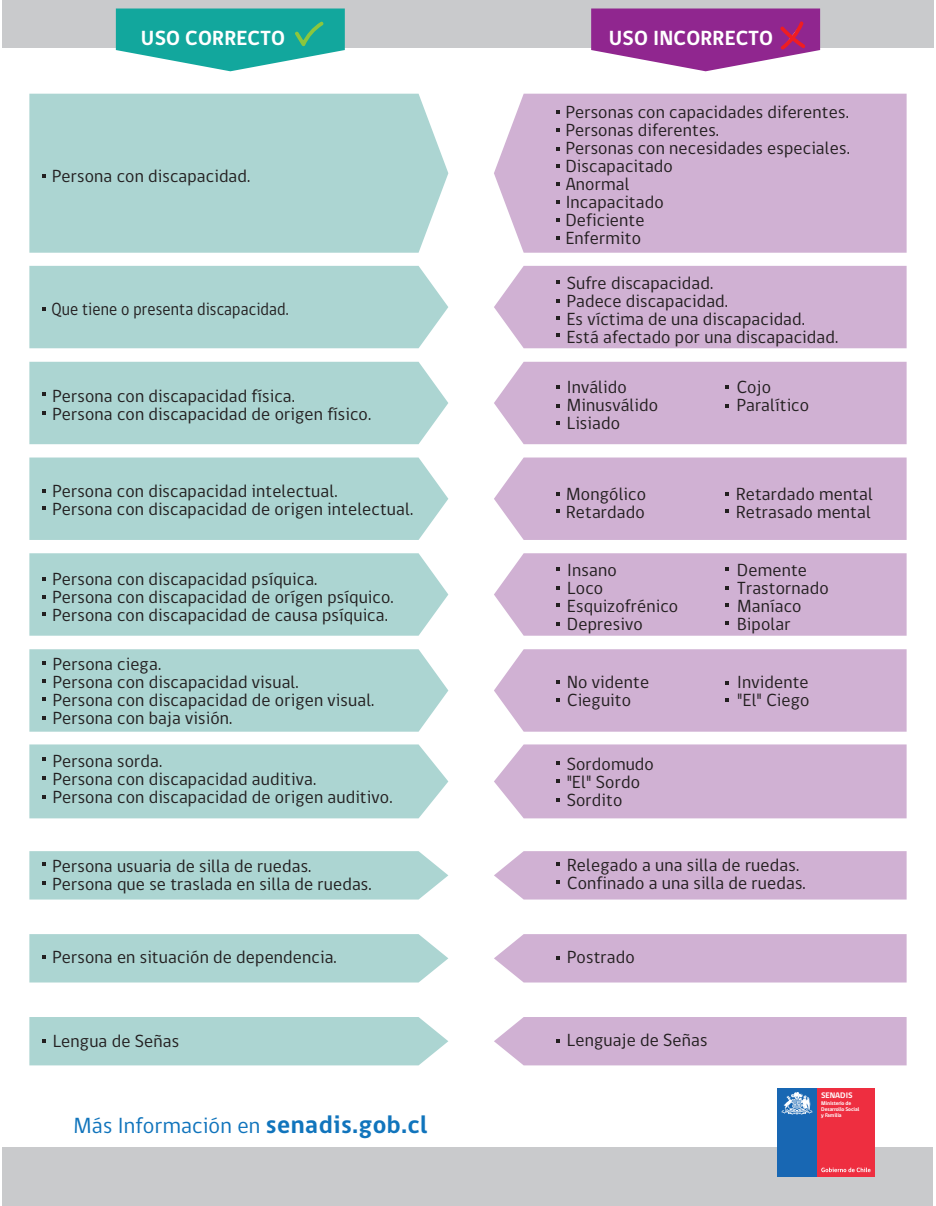
<style>
.page{position:relative;width:936px;height:1206px;background:#fff}
.page>*{position:absolute;margin:0;border:0;box-sizing:border-box;transform-origin:0 0}
.t1{font:22.5px "gob CL";letter-spacing:.01em;color:#1074bc}
.t2{font:700 21px "gob CL";letter-spacing:.01em;color:#fff}
.t3{font:18px/18px "gob CL";letter-spacing:.01em;color:#231f20}
.t4{font:18px "gob CL";letter-spacing:.01em;color:#231f20;scale:.9 1}
.t5{font:700 8.25px "gob CL";letter-spacing:-.01em;color:#fff}
.t6{font:700 5.55px/6px "gob CL";letter-spacing:-.02em;color:#fff}
.s1{font-weight:700;font-size:25.5px}
</style>
<div class="page">
<div style="left:2px;top:0;width:931px;height:48px;background:#c9cacc"></div>
<div style="left:3px;top:1146px;width:929px;height:59px;background:#c9cacc"></div>
<svg style="left:591px;top:9px;width:228px;height:62px"></svg>
<svg style="left:116px;top:9px;width:228px;height:62px"></svg>
<div style="left:776px;top:1087px;width:40px;height:89px;background:#1867b3"></div>
<div style="left:816px;top:1087px;width:58px;height:89px;background:#ee2e40"></div>
<svg style="left:781px;top:1092px;width:31px;height:22px"></svg>
<svg style="left:821px;top:1167px;width:49px;height:4px"></svg>
<div style="left:29px;top:1017px;width:419px;height:48px;background:#acd5d2"></div>
<div style="left:494px;top:266px;width:412px;height:82px;background:#d0b1d3"></div>
<div style="left:29px;top:266px;width:419px;height:82px;background:#acd5d2"></div>
<div style="left:494px;top:94px;width:412px;height:159px;background:#d0b1d3"></div>
<div style="left:29px;top:94px;width:419px;height:159px;background:#acd5d2"></div>
<svg style="left:556px;top:110px;width:4px;height:4px"></svg>
<svg style="left:556px;top:128px;width:4px;height:4px"></svg>
<svg style="left:556px;top:147px;width:4px;height:4px"></svg>
<svg style="left:556px;top:164px;width:4px;height:4px"></svg>
<svg style="left:556px;top:182px;width:4px;height:4px"></svg>
<svg style="left:556px;top:200px;width:4px;height:4px"></svg>
<svg style="left:556px;top:217px;width:4px;height:4px"></svg>
<svg style="left:556px;top:236px;width:4px;height:4px"></svg>
<svg style="left:42px;top:173px;width:4px;height:4px"></svg>
<div style="left:494px;top:361px;width:412px;height:83px;background:#d0b1d3"></div>
<div style="left:29px;top:361px;width:419px;height:83px;background:#acd5d2"></div>
<div style="left:494px;top:457px;width:412px;height:83px;background:#d0b1d3"></div>
<div style="left:29px;top:457px;width:419px;height:83px;background:#acd5d2"></div>
<div style="left:494px;top:553px;width:412px;height:82px;background:#d0b1d3"></div>
<div style="left:29px;top:553px;width:419px;height:82px;background:#acd5d2"></div>
<div style="left:494px;top:649px;width:412px;height:82px;background:#d0b1d3"></div>
<div style="left:29px;top:649px;width:419px;height:82px;background:#acd5d2"></div>
<div style="left:494px;top:851px;width:412px;height:48px;background:#d0b1d3"></div>
<div style="left:29px;top:851px;width:419px;height:48px;background:#acd5d2"></div>
<div style="left:494px;top:744px;width:412px;height:74px;background:#d0b1d3"></div>
<div style="left:29px;top:744px;width:419px;height:74px;background:#acd5d2"></div>
<div style="left:494px;top:1017px;width:412px;height:48px;background:#d0b1d3"></div>
<div style="left:29px;top:934px;width:419px;height:48px;background:#acd5d2"></div>
<div style="left:494px;top:934px;width:412px;height:48px;background:#d0b1d3"></div>
<p class="t2" style="left:141px;top:24px;width:145px">USO CORRECTO</p>
<p class="t2" style="left:608px;top:24px;width:166px">USO INCORRECTO</p>
<p class="t3" style="left:52px;top:167px;width:199px">Persona con discapacidad.</p>
<p class="t4" style="left:51px;top:296px;width:265px">Que tiene o presenta discapacidad.</p>
<p class="t3" style="left:52px;top:387px;width:320px">Persona con discapacidad física.<br>Persona con discapacidad de origen físico.</p>
<p class="t3" style="left:52px;top:482px;width:362px">Persona con discapacidad intelectual.<br>Persona con discapacidad de origen intelectual.</p>
<p class="t3" style="left:52px;top:570px;width:342px">Persona con discapacidad psíquica.<br>Persona con discapacidad de orígen psíquico.<br>Persona con discapacidad de causa psíquica.</p>
<p class="t3" style="left:53px;top:655px;width:323px">Persona ciega.<br>Persona con discapacidad visual.<br>Persona con discapacidad de origen visual.<br>Persona con baja visión.</p>
<p class="t3" style="left:53px;top:752px;width:341px">Persona sorda.<br>Persona con discapacidad auditiva.<br>Persona con discapacidad de origen auditivo.</p>
<p class="t3" style="left:52px;top:856px;width:320px">Persona usuaria de silla de ruedas.<br>Persona que se traslada en silla de ruedas.</p>
<p class="t3" style="left:565px;top:104px;width:285px">Personas con capacidades diferentes.<br>Personas diferentes.<br>Personas con necesidades especiales.<br>Discapacitado<br>Anormal<br>Incapacitado<br>Deficiente<br>Enfermito</p>
<p class="t3" style="left:566px;top:274px;width:273px">Sufre discapacidad.<br>Padece discapacidad.<br>Es víctima de una discapacidad.<br>Está afectado por una discapacidad.</p>
<p class="t3" style="left:566px;top:378px;width:61px">Inválido</p>
<p class="t3" style="left:736px;top:378px;width:36px">Cojo</p>
<p class="t3" style="left:566px;top:396px;width:93px">Minusválido</p>
<p class="t3" style="left:736px;top:396px;width:74px">Paralítico</p>
<p class="t3" style="left:566px;top:414px;width:55px">Lisiado</p>
<p class="t3" style="left:566px;top:485px;width:81px">Mongólico</p>
<p class="t3" style="left:735px;top:485px;width:138px">Retardado mental</p>
<p class="t3" style="left:566px;top:503px;width:80px">Retardado</p>
<p class="t3" style="left:735px;top:503px;width:136px">Retrasado mental</p>
<p class="t3" style="left:567px;top:561px;width:51px">Insano</p>
<p class="t3" style="left:736px;top:561px;width:71px">Demente</p>
<p class="t3" style="left:567px;top:579px;width:37px">Loco</p>
<p class="t3" style="left:736px;top:579px;width:93px">Trastornado</p>
<p class="t3" style="left:567px;top:597px;width:112px">Esquizofrénico</p>
<p class="t3" style="left:736px;top:597px;width:66px">Maníaco</p>
<p class="t3" style="left:567px;top:615px;width:77px">Depresivo</p>
<p class="t3" style="left:736px;top:615px;width:55px">Bipolar</p>
<p class="t3" style="left:567px;top:673px;width:83px">No vidente</p>
<p class="t3" style="left:736px;top:673px;width:73px">Invidente</p>
<p class="t3" style="left:567px;top:691px;width:65px">Cieguito</p>
<p class="t3" style="left:736px;top:691px;width:74px">"El" Ciego</p>
<p class="t3" style="left:566px;top:755px;width:89px">Sordomudo "El" Sordo<br>Sordito</p>
<p class="t3" style="left:567px;top:856px;width:240px">Relegado a una silla de ruedas.<br>Confinado a una silla de ruedas.</p>
<p class="t3" style="left:52px;top:948px;width:285px">Persona en situación de dependencia.</p>
<p class="t3" style="left:567px;top:948px;width:69px">Postrado</p>
<p class="t3" style="left:53px;top:1032px;width:128px">Lengua de Señas</p>
<p class="t1" style="left:73px;top:1109px;width:355px">Más Información en <span class="s1">senadis.gob.cl</span></p>
<p class="t3" style="left:566px;top:1031px;width:142px">Lenguaje de Señas</p>
<p class="t5" style="left:820px;top:1088px;width:33px">SENADIS</p>
<p class="t6" style="left:820px;top:1099px;width:39px">Ministerio de<br>Desarrollo Social y Familia</p>
</div>
